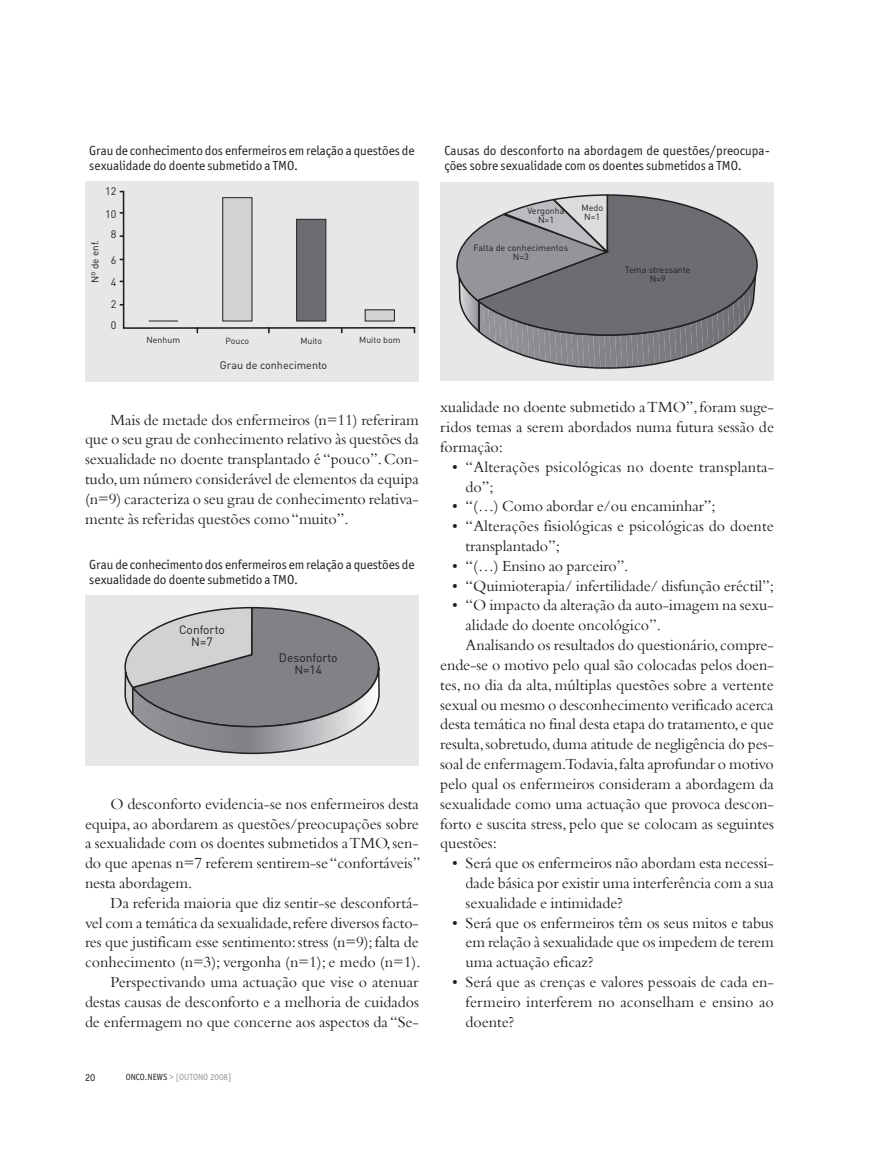
<style>
.page{position:relative;width:893px;height:1149px;background:#fff}
.page>*{position:absolute;margin:0;border:0;box-sizing:border-box;transform-origin:0 0}
.t1{font:16.05px/19.8px "Bembo";letter-spacing:-.005em;color:#231f20;text-align:justify}
.t2{font:13.2px/15px "Officina San ITC";letter-spacing:-.005em;color:#231f20}
.t3{font:12px/12px "DIN";color:#231f20;text-align:center}
.t4{font:10.8px "DIN";color:#231f20}
.t5{font:10.5px "Officina San ITC";color:#231f20}
.t6{font:9.9px "DIN";color:#231f20}
.t7{font:9px/9px "DIN";color:#231f20;text-align:center}
.t8{font:9px "Officina San ITC";color:#939598}
.t9{font:8.7px "DIN";color:#231f20}
.s1{color:#231f20}
</style>
<div class="page">
<div style="left:85px;top:595px;width:334px;height:170px;background:#e6e7e9"></div>
<div style="left:440px;top:182px;width:334px;height:198px;background:#e6e7e9"></div>
<div style="left:85px;top:181px;width:334px;height:200px;background:#e6e7e9"></div>
<svg style="left:119px;top:190px;width:296px;height:144px"></svg>
<div style="left:365px;top:310px;width:29px;height:11px;background:#d1d2d4"></div>
<div style="left:365px;top:309px;width:30px;height:12px;border:1px solid #231f20"></div>
<div style="left:296px;top:219px;width:30px;height:102px;background:#6c6d70;border:1px solid #231f20"></div>
<div style="left:222px;top:197px;width:30px;height:124px;background:#d1d2d4;border:1px solid #231f20"></div>
<svg style="left:149px;top:320px;width:29px;height:1px"></svg>
<svg style="left:124px;top:606px;width:256px;height:148px"></svg>
<svg style="left:456px;top:194px;width:302px;height:175px"></svg>
<p class="t2" style="left:89px;top:143px;width:327px">Grau de conhecimento dos enfermeiros em relação a questões de sexualidade do doente submetido a TMO.</p>
<p class="t4" style="left:105px;top:184px;width:13px">12</p>
<p class="t4" style="left:105px;top:207px;width:13px">10</p>
<p class="t6" style="left:89px;top:283px;width:45px;rotate:-90deg">Nº de enf.</p>
<p class="t4" style="left:111px;top:227px;width:7px">8</p>
<p class="t4" style="left:111px;top:253px;width:7px">6</p>
<p class="t4" style="left:111px;top:275px;width:7px">4</p>
<p class="t4" style="left:111px;top:297px;width:7px">2</p>
<p class="t4" style="left:111px;top:318px;width:7px">0</p>
<p class="t9" style="left:147px;top:334px;width:35px">Nenhum</p>
<p class="t9" style="left:225px;top:335px;width:25px">Pouco</p>
<p class="t9" style="left:359px;top:335px;width:43px">Muito bom</p>
<p class="t9" style="left:300px;top:335px;width:23px">Muito</p>
<p class="t4" style="left:220px;top:358px;width:109px">Grau de conhecimento</p>
<p class="t1" style="left:85px;top:409px;width:335px;text-indent:26px">Mais de metade dos enfermeiros (n=11) referiram que o seu grau de conhecimento relativo às questões da sexualidade no doente transplantado é “pouco”. Con&shy;tudo, um número considerável de elementos da equipa (n=9) caracteriza o seu grau de conhecimento relativa&shy;mente às referidas questões como “muito”.</p>
<p class="t2" style="left:89px;top:556px;width:327px">Grau de conhecimento dos enfermeiros em relação a questões de sexualidade do doente submetido a TMO.</p>
<p class="t3" style="left:179px;top:623px;width:47px">Conforto<br>N=7</p>
<p class="t3" style="left:279px;top:651px;width:60px">Desonforto<br>N=14</p>
<p class="t1" style="left:85px;top:793px;width:337px;text-indent:26px">O desconforto evidencia-se nos enfermeiros desta equipa, ao abordarem as questões/preocupações sobre a sexualidade com os doentes submetidos a TMO, sen&shy;do que apenas n=7 referem sentirem-se “confortáveis” nesta abordagem.</p>
<p class="t1" style="left:85px;top:892px;width:337px;text-align:right">Da referida maioria que diz sentir-se desconfortá-<br>vel com a temática da sexualidade, refere diversos facto&shy;res que justificam esse sentimento: stress (n=9); falta de conhecimento (n=3); vergonha (n=1); e medo (n=1).<br>Perspectivando uma actuação que vise o atenuar destas causas de desconforto e a melhoria de cuidados de enfermagem no que concerne aos aspectos da “Se-</p>
<p class="t5" style="left:85px;top:1070px;width:12px">20</p>
<p class="t8" style="left:126px;top:1071px;width:107px"><span class="s1">Onco.news</span> &gt; [outono 2008]</p>
<p class="t2" style="left:444px;top:143px;width:327px">Causas do desconforto na abordagem de questões/preocupa&shy;ções sobre sexualidade com os doentes submetidos a TMO.</p>
<p class="t7" style="left:527px;top:206px;width:39px">Vergonha<br>N=1</p>
<p class="t7" style="left:473px;top:243px;width:96px">Falta de conhecimentos<br>N=3</p>
<p class="t7" style="left:581px;top:202px;width:23px">Medo<br>N=1</p>
<p class="t7" style="left:625px;top:265px;width:67px">Tema stressante<br>N=9</p>
<p class="t1" style="left:440px;top:397px;width:335px">xualidade no doente submetido a TMO”, foram suge&shy;ridos temas a serem abordados numa futura sessão de formação:</p>
<p class="t1" style="left:466px;top:456px;width:310px;text-indent:-14px">• “Alterações psicológicas no doente transplanta&shy;do”;</p>
<p class="t1" style="left:452px;top:496px;width:265px">• “(…) Como abordar e/ou encaminhar”;</p>
<p class="t1" style="left:466px;top:515px;width:310px;text-indent:-14px">• “Alterações fisiológicas e psicológicas do doente transplantado”;</p>
<p class="t1" style="left:452px;top:555px;width:178px">• “(…) Ensino ao parceiro”.</p>
<p class="t1" style="left:452px;top:575px;width:323px">• “Quimioterapia/ infertilidade/ disfunção eréctil”;</p>
<p class="t1" style="left:452px;top:595px;width:323px">• “O impacto da alteração da auto-imagem na sexu-</p>
<p class="t1" style="left:466px;top:614px;width:197px">alidade do doente oncológico”.</p>
<p class="t1" style="left:466px;top:634px;width:310px">Analisando os resultados do questionário, compre-</p>
<p class="t1" style="left:440px;top:654px;width:335px">ende-se o motivo pelo qual são colocadas pelos doen-</p>
<p class="t1" style="left:440px;top:674px;width:335px">tes, no dia da alta, múltiplas questões sobre a vertente</p>
<p class="t1" style="left:440px;top:694px;width:335px">sexual ou mesmo o desconhecimento verificado acerca</p>
<p class="t1" style="left:440px;top:713px;width:335px">desta temática no final desta etapa do tratamento, e que</p>
<p class="t1" style="left:440px;top:733px;width:335px">resulta, sobretudo, duma atitude de negligência do pes-</p>
<p class="t1" style="left:440px;top:753px;width:335px">soal de enfermagem.Todavia, falta aprofundar o motivo</p>
<p class="t1" style="left:440px;top:773px;width:335px">pelo qual os enfermeiros consideram a abordagem da</p>
<p class="t1" style="left:440px;top:793px;width:335px">sexualidade como uma actuação que provoca descon-</p>
<p class="t1" style="left:440px;top:812px;width:335px">forto e suscita stress, pelo que se colocam as seguintes</p>
<p class="t1" style="left:440px;top:832px;width:58px">questões:</p>
<p class="t1" style="left:466px;top:852px;width:310px;text-indent:-14px">• Será que os enfermeiros não abordam esta necessi&shy;dade básica por existir uma interferência com a sua sexualidade e intimidade?</p>
<p class="t1" style="left:466px;top:911px;width:310px;text-indent:-14px">• Será que os enfermeiros têm os seus mitos e tabus em relação à sexualidade que os impedem de terem uma actuação eficaz?</p>
<p class="t1" style="left:466px;top:971px;width:310px;text-indent:-14px">• Será que as crenças e valores pessoais de cada en&shy;fermeiro interferem no aconselham e ensino ao doente?</p>
</div>
